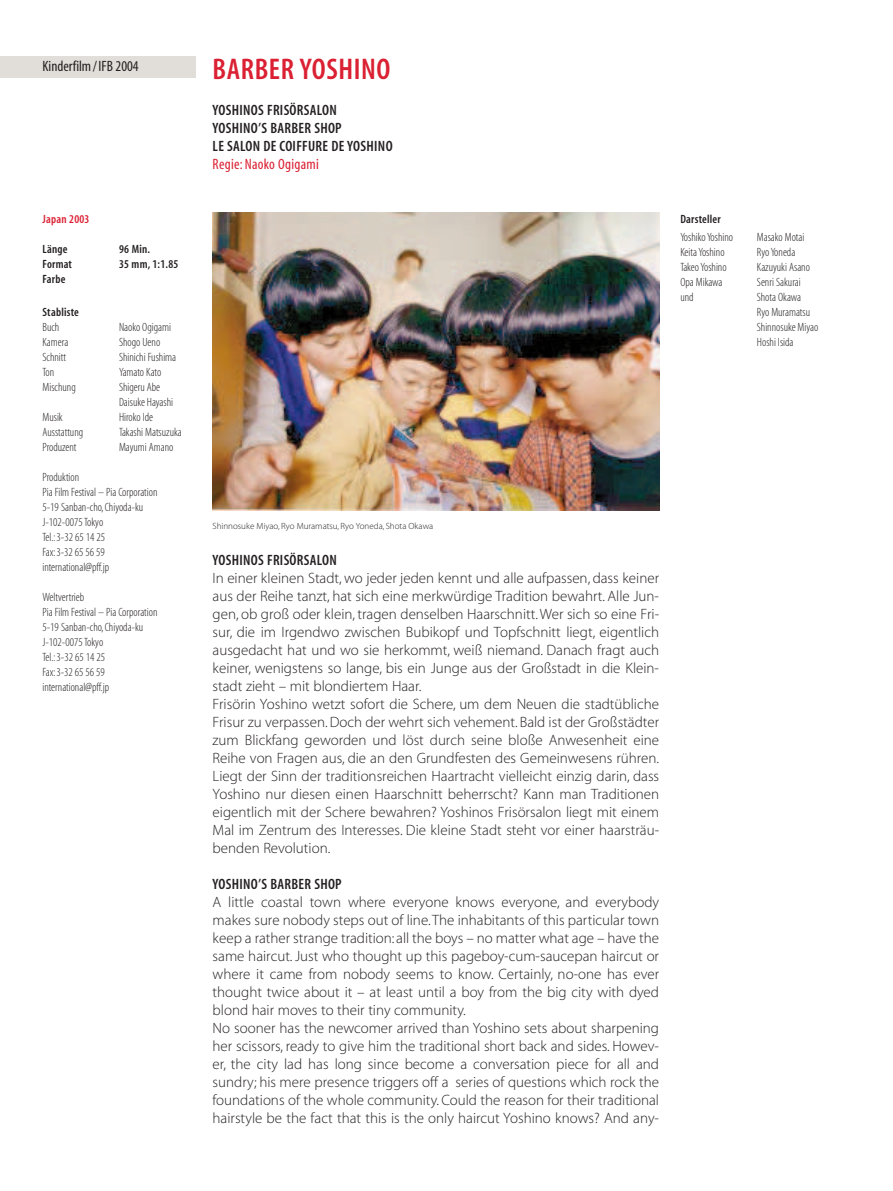
<style>
.page{position:relative;width:893px;height:1191px;background:#fff}
.page>*{position:absolute;margin:0;border:0;box-sizing:border-box;transform-origin:0 0}
.t1{font:30px "Myriad MM 565 300";letter-spacing:.02em;color:#da2032}
.t2{font:15px/18px "Myriad MM 215 600";color:#231f20}
.t3{font:15px/18px "Myriad MM 565 300";letter-spacing:.02em;color:#231f20}
.t4{font:15px "Myriad MM 400 300";letter-spacing:.02em;color:#da2032}
.t5{font:15px "Myriad MM 400 300";color:#231f20}
.t6{font:12px/15px "Myriad MM 215 300";color:#231f20}
.t7{font:12px "Myriad MM 565 300";letter-spacing:.02em;color:#231f20}
.t8{font:12px "Myriad MM 565 300";letter-spacing:.02em;color:#da2032}
.t9{font:9px "Myriad MM 215 600";color:#231f20}
</style>
<div class="page">
<img style="left:0;top:56px;width:660px;height:455px">
<p class="t5" style="left:43px;top:60px;width:98px">Kinderfilm /IFB 2004</p>
<p class="t8" style="left:43px;top:214px;width:49px">Japan 2003</p>
<p class="t7" style="left:43px;top:244px;width:27px">Länge</p>
<p class="t7" style="left:119px;top:244px;width:33px">96 Min.</p>
<p class="t7" style="left:43px;top:259px;width:31px">Format</p>
<p class="t7" style="left:119px;top:259px;width:61px">35 mm, 1:1.85</p>
<p class="t7" style="left:43px;top:274px;width:24px">Farbe</p>
<p class="t7" style="left:43px;top:307px;width:38px">Stabliste</p>
<p class="t6" style="left:43px;top:321px;width:18px">Buch</p>
<p class="t6" style="left:119px;top:321px;width:54px">Naoko Ogigami</p>
<p class="t6" style="left:43px;top:336px;width:27px">Kamera</p>
<p class="t6" style="left:119px;top:336px;width:43px">Shogo Ueno</p>
<p class="t6" style="left:43px;top:351px;width:25px">Schnitt</p>
<p class="t6" style="left:119px;top:351px;width:59px">Shinichi Fushima</p>
<p class="t6" style="left:43px;top:366px;width:13px">Ton</p>
<p class="t6" style="left:119px;top:366px;width:44px">Yamato Kato</p>
<p class="t6" style="left:43px;top:381px;width:35px">Mischung</p>
<p class="t6" style="left:119px;top:381px;width:56px">Shigeru Abe<br>Daisuke Hayashi</p>
<p class="t6" style="left:43px;top:411px;width:22px">Musik</p>
<p class="t6" style="left:119px;top:411px;width:36px">Hiroko Ide</p>
<p class="t6" style="left:43px;top:426px;width:42px">Ausstattung</p>
<p class="t6" style="left:119px;top:426px;width:64px">Takashi Matsuzuka</p>
<p class="t6" style="left:43px;top:441px;width:35px">Produzent</p>
<p class="t6" style="left:119px;top:441px;width:56px">Mayumi Amano</p>
<p class="t6" style="left:43px;top:471px;width:116px">Produktion<br>Pia Film Festival – Pia Corporation<br>5-19 Sanban-cho,Chiyoda-ku<br>J-102-0075 Tokyo<br>Tel.:3-32 65 14 25<br>Fax:3-32 65 56 59 international@pff.jp</p>
<p class="t6" style="left:43px;top:591px;width:116px">Weltvertrieb<br>Pia Film Festival – Pia Corporation<br>5-19 Sanban-cho,Chiyoda-ku<br>J-102-0075 Tokyo<br>Tel.:3-32 65 14 25<br>Fax:3-32 65 56 59 international@pff.jp</p>
<h1 class="t1" style="left:213px;top:57px;width:179px">BARBER YOSHINO</h1>
<p class="t3" style="left:213px;top:102px;width:182px">YOSHINOS FRISÖRSALON<br>YOSHINO’S BARBER SHOP<br>LE SALON DE COIFFURE DE YOSHINO</p>
<p class="t4" style="left:213px;top:158px;width:108px">Regie: Naoko Ogigami</p>
<p class="t7" style="left:680px;top:214px;width:42px">Darsteller</p>
<p class="t6" style="left:680px;top:231px;width:54px">Yoshiko Yoshino</p>
<p class="t6" style="left:757px;top:231px;width:49px">Masako Motai</p>
<p class="t6" style="left:680px;top:246px;width:46px">Keita Yoshino</p>
<p class="t6" style="left:757px;top:246px;width:40px">Ryo Yoneda</p>
<p class="t6" style="left:680px;top:261px;width:48px">Takeo Yoshino</p>
<p class="t6" style="left:757px;top:261px;width:55px">Kazuyuki Asano</p>
<p class="t6" style="left:680px;top:276px;width:44px">Opa Mikawa</p>
<p class="t6" style="left:757px;top:276px;width:45px">Senri Sakurai</p>
<p class="t6" style="left:680px;top:291px;width:15px">und</p>
<p class="t6" style="left:757px;top:291px;width:63px">Shota Okawa<br>Ryo Muramatsu<br>Shinnosuke Miyao<br>Hoshi Isida</p>
<p class="t9" style="left:213px;top:522px;width:222px">Shinnosuke Miyao, Ryo Muramatsu, Ryo Yoneda, Shota Okawa</p>
<p class="t3" style="left:213px;top:552px;width:126px">YOSHINOS FRISÖRSALON</p>
<p class="t2" style="left:213px;top:570px;width:448px">In einer kleinen Stadt, wo jeder jeden kennt und alle aufpassen, dass keiner aus der Reihe tanzt, hat sich eine merkwürdige Tradition bewahrt. Alle Jun&shy;gen, ob groß oder klein, tragen denselben Haarschnitt. Wer sich so eine Fri&shy;sur, die im Irgendwo zwischen Bubikopf und Topfschnitt liegt, eigentlich ausgedacht hat und wo sie herkommt, weiß niemand. Danach fragt auch keiner, wenigstens so lange, bis ein Junge aus der Großstadt in die Klein&shy;stadt zieht – mit blondiertem Haar.<br>Frisörin Yoshino wetzt sofort die Schere, um dem Neuen die stadtübliche Frisur zu verpassen. Doch der wehrt sich vehement. Bald ist der Großstädter zum Blickfang geworden und löst durch seine bloße Anwesenheit eine Reihe von Fragen aus, die an den Grundfesten des Gemeinwesens rühren.<br>Liegt der Sinn der traditionsreichen Haartracht vielleicht einzig darin, dass Yoshino nur diesen einen Haarschnitt beherrscht? Kann man Traditionen eigentlich mit der Schere bewahren? Yoshinos Frisörsalon liegt mit einem Mal im Zentrum des Interesses. Die kleine Stadt steht vor einer haarsträu&shy;benden Revolution.</p>
<p class="t3" style="left:213px;top:876px;width:131px">YOSHINO’S BARBER SHOP</p>
<p class="t2" style="left:213px;top:894px;width:448px">A little coastal town where everyone knows everyone, and everybody makes sure nobody steps out of line.The inhabitants of this particular town keep a rather strange tradition: all the boys – no matter what age – have the same haircut. Just who thought up this pageboy-cum-saucepan haircut or where it came from nobody seems to know. Certainly, no-one has ever thought twice about it – at least until a boy from the big city with dyed blond hair moves to their tiny community.<br>No sooner has the newcomer arrived than Yoshino sets about sharpening her scissors, ready to give him the traditional short back and sides. Howev&shy;er, the city lad has long since become a conversation piece for all and sundry; his mere presence triggers off a series of questions which rock the foundations of the whole community. Could the reason for their traditional hairstyle be the fact that this is the only haircut Yoshino knows? And any-</p>
</div>
